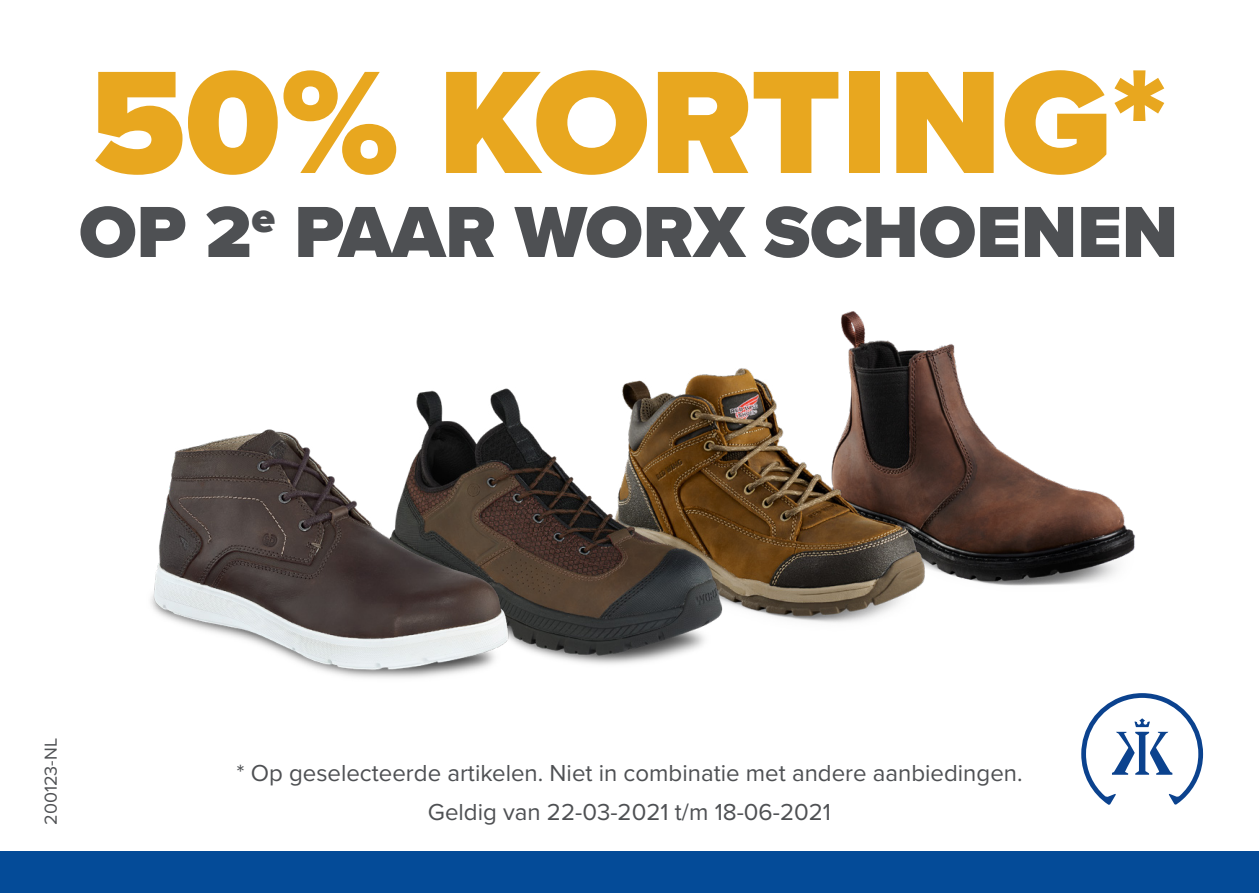
<style>
.page{position:relative;width:1259px;height:893px;background:#fff}
.page>*{position:absolute;margin:0;border:0;box-sizing:border-box;transform-origin:0 0}
.t1{font:900 151.5px "Proxima Nova";color:#e8a71f}
.t2{font:900 75px "Proxima Nova";color:#4e5053}
.t3{font:24px "Proxima Nova";color:#4e5053}
.t4{font:18px "Proxima Nova";color:#4e5053}
</style>
<div class="page">
<img style="left:983px;top:433px;width:152px;height:153px">
<img style="left:783px;top:311px;width:200px;height:312px">
<img style="left:573px;top:368px;width:210px;height:296px">
<img style="left:150px;top:388px;width:423px;height:290px">
<svg style="left:1081px;top:693px;width:122px;height:112px"></svg>
<div style="left:0;top:852px;width:1259px;height:41px;background:#044b98"></div>
<p class="t1" style="left:90px;top:10px;width:1078px">50% KORTING*</p>
<p class="t2" style="left:79px;top:176px;width:1100px">OP 2<sup>e</sup> PAAR WORX SCHOENEN</p>
<p class="t4" style="left:37px;top:825px;width:88px;rotate:-90deg">200123-NL</p>
<p class="t3" style="left:236px;top:755px;width:787px">* Op geselecteerde artikelen. Niet in combinatie met andere aanbiedingen.</p>
<p class="t3" style="left:428px;top:794px;width:405px">Geldig van 22-03-2021 t/m 18-06-2021</p>
</div>
